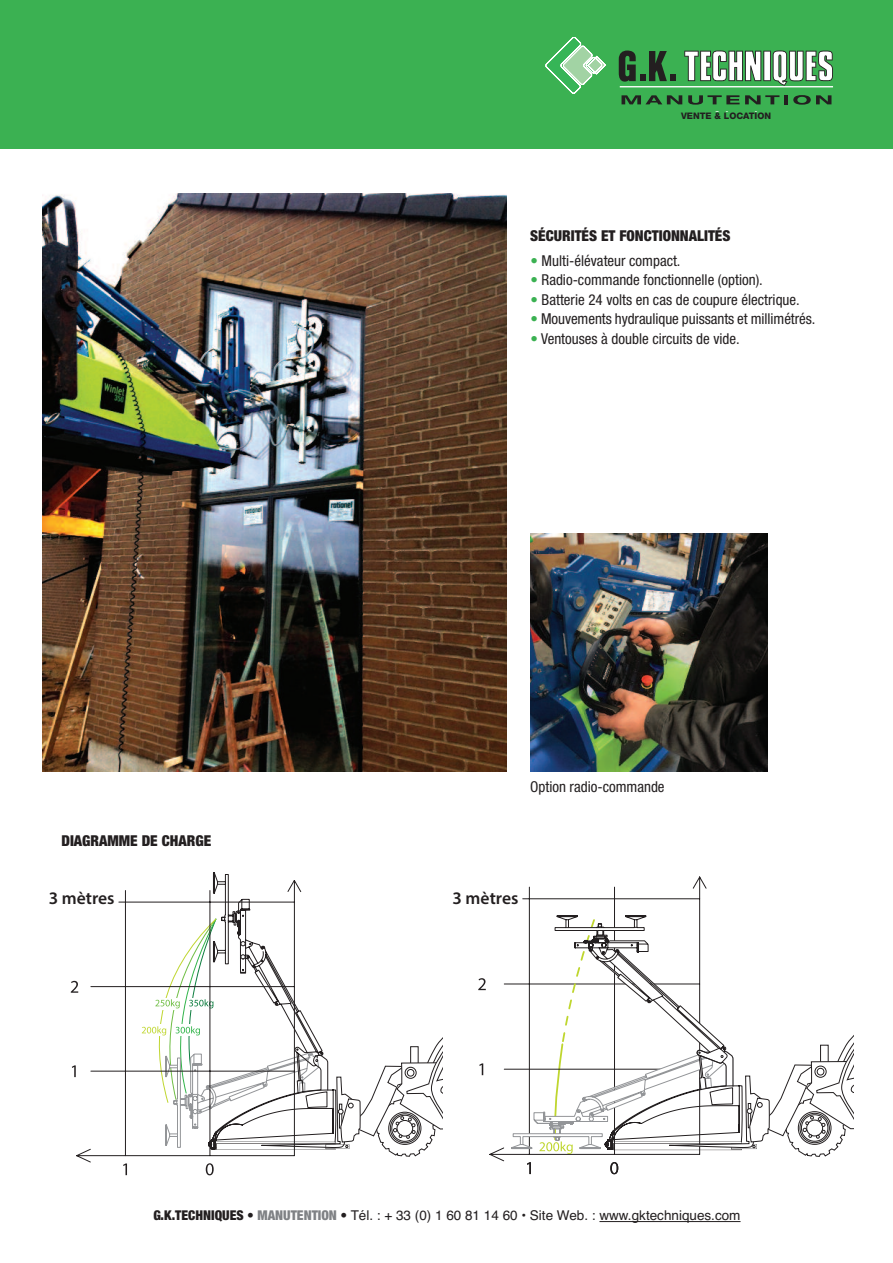
<style>
.page{position:relative;width:893px;height:1263px;background:#fff}
.page>*{position:absolute;margin:0;border:0;box-sizing:border-box;transform-origin:0 0}
.t1{font:600 17.7px "Myriad Pro";color:#231f20}
.t2{font:condensed 15px "Helvetica Neue";color:#231f20}
.t3{font:900 condensed 15px "Helvetica Neue";color:#231f20}
.t4{font:13.5px "Helvetica";color:#231f20}
.t5{font:800 9px "Helvetica Neue";color:#231f20}
.s1{font-weight:700;font-size:12.15px;color:#fff}
.s2{color:#3bb152}
.s3{font-family:"Helvetica Neue";font-weight:900;font-stretch:condensed}
.s4{font-family:"Helvetica Neue";font-weight:900;font-stretch:condensed;color:#808285}
</style>
<div class="page">
<hr style="left:599px;top:1221px;width:141px;height:1px;background:#231f20">
<div style="left:0;top:0;width:893px;height:149px;background:#3bb152"></div>
<hr style="left:620px;top:86px;width:213px;height:1px;background:#fff">
<svg style="left:619px;top:51px;width:48px;height:31px"></svg>
<div style="left:670px;top:74px;width:6px;height:7px;background:#231f20"></div>
<svg style="left:684px;top:50px;width:149px;height:36px"></svg>
<svg style="left:621px;top:95px;width:61px;height:9px"></svg>
<svg style="left:688px;top:95px;width:143px;height:10px"></svg>
<svg style="left:545px;top:37px;width:61px;height:57px"></svg>
<svg style="left:76px;top:890px;width:66px;height:272px"></svg>
<svg style="left:71px;top:981px;width:7px;height:12px"></svg>
<svg style="left:72px;top:1065px;width:4px;height:12px"></svg>
<svg style="left:123px;top:1163px;width:4px;height:12px"></svg>
<svg style="left:142px;top:873px;width:712px;height:302px"></svg>
<img style="left:43px;top:194px;width:463px;height:577px">
<img style="left:530px;top:534px;width:237px;height:237px">
<p class="t5" style="left:681px;top:113px;width:92px">VENTE <span class="s1">*</span>&amp; L<span class="s1">p</span>OCAT<span class="s1">m</span>ION</p>
<p class="t3" style="left:530px;top:230px;width:202px">SÉCURITÉS ET FONCTIONNALITÉS</p>
<p class="t2" style="left:530px;top:255px;width:152px"><span class="s2">•</span> Multi-élévateur compact.</p>
<p class="t2" style="left:530px;top:274px;width:234px"><span class="s2">•</span> Radio-commande fonctionnelle (option).</p>
<p class="t2" style="left:530px;top:294px;width:271px"><span class="s2">•</span> Batterie 24 volts en cas de coupure électrique.</p>
<p class="t2" style="left:530px;top:313px;width:286px"><span class="s2">•</span> Mouvements hydraulique puissants et millimétrés.</p>
<p class="t2" style="left:530px;top:333px;width:211px"><span class="s2">•</span> Ventouses à double circuits de vide.</p>
<p class="t3" style="left:61px;top:835px;width:151px">DIAGRAMME DE CHARGE</p>
<p class="t2" style="left:530px;top:781px;width:136px">Option radio-commande</p>
<p class="t1" style="left:49px;top:891px;width:67px">3 mètres</p>
<p class="t1" style="left:453px;top:891px;width:67px">3 mètres</p>
<p class="t4" style="left:154px;top:1208px;width:588px"><span class="s3">G.K.TECHNIQUES •</span> <span class="s4">MANUTENTION</span> <span class="s3">•</span> Tél. : + 33 (0) 1 60 81 14 60 • Site Web. : www.gktechniques.com</p>
</div>
